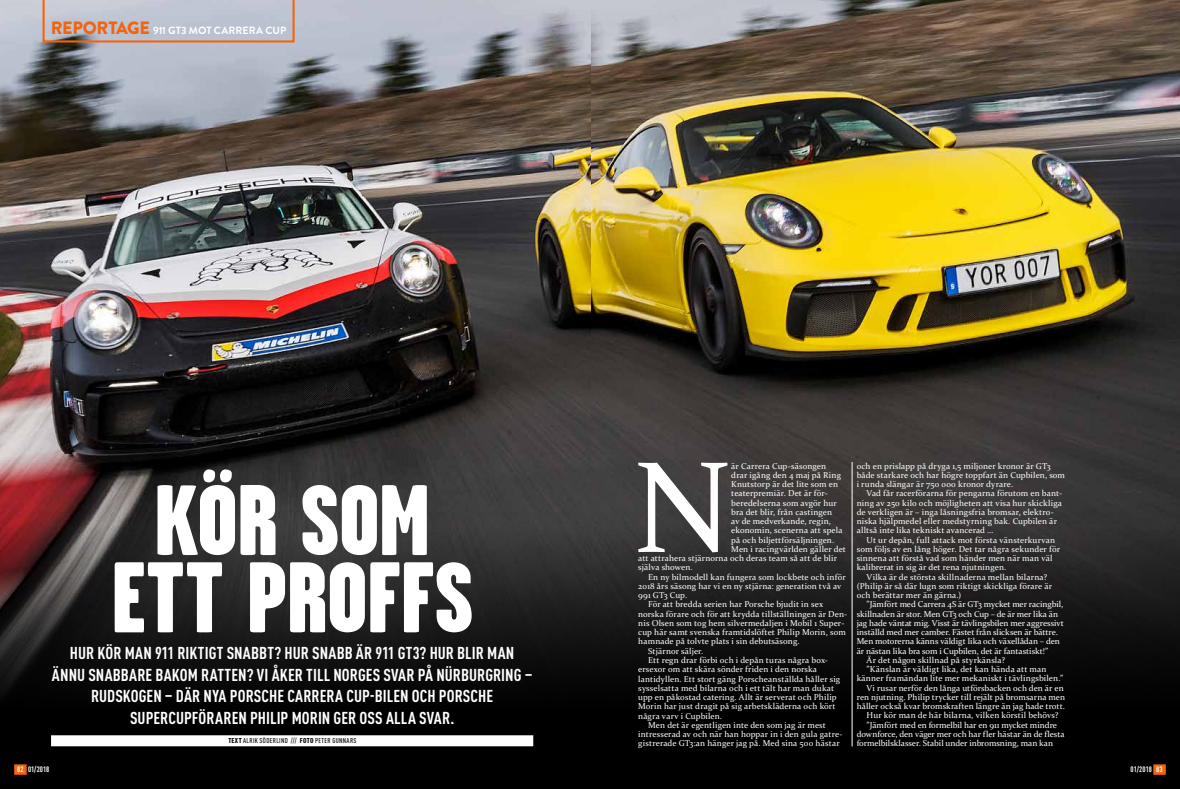
<style>
.page{position:relative;width:1180px;height:789px;background:#fff}
.page>*{position:absolute;margin:0;border:0;box-sizing:border-box;transform-origin:0 0}
.t1{font:130.4px "Constantia";color:#fff}
.t2{font:900 100px/77.2px "Garage Gothic";letter-spacing:-.005em;color:#fff;text-align:center}
.t3{font:700 condensed 17px/21.9px "DIN Pro";letter-spacing:.005em;color:#fff;text-align:center}
.t4{font:700 10.5px "Brandon Grotesque";letter-spacing:.01em;color:#fff}
.t5{font:8.6px/9.2px "Constantia";letter-spacing:.015em;color:#fff}
.t6{font:8.6px "Constantia";letter-spacing:-.005em;color:#fff}
.t7{font:700 condensed 7.8px "DIN Pro";letter-spacing:.005em;color:#fff}
.t8{font:500 condensed 7px "DIN Pro";letter-spacing:.05em;color:#000}
.s1{font-weight:900;font-size:17.8px;color:#f3640f}
.s2{font-weight:900}
</style>
<div class="page">
<img style="left:0;top:0;width:1179px;height:511px">
<svg style="left:0;top:511px;width:1179px;height:277px;background:#171616"></svg>
<svg style="left:43px;top:0;width:251px;height:42px;background:#bfbec6"></svg>
<div style="left:51px;top:734px;width:482px;height:11px;background:#fff"></div>
<hr style="left:851px;top:461px;width:1px;height:285px;background:#fff">
<div style="left:14px;top:763px;width:38px;height:11px;background:#000"></div>
<div style="left:14px;top:763px;width:13px;height:11px;background:#f3640f"></div>
<div style="left:1127px;top:763px;width:35px;height:11px;background:#000"></div>
<div style="left:1153px;top:763px;width:12px;height:11px;background:#f3640f"></div>
<p class="t4" style="left:51px;top:23px;width:237px"><span class="s1">REPORTAGE</span> 911 GT3 MOT CARRERA CUP</p>
<h2 class="t2" style="left:111px;top:481px;width:364px">KÖR SOM<br>ETT PROFFS</h2>
<p class="t3" style="left:52px;top:639px;width:482px">HUR KÖR MAN 911 RIKTIGT SNABBT? HUR SNABB ÄR 911 GT3? HUR BLIR MAN ÄNNU SNABBARE BAKOM RATTEN? VI ÅKER TILL NORGES SVAR PÅ NÜRBURGRING – RUDSKOGEN – DÄR NYA PORSCHE CARRERA CUP-BILEN OCH PORSCHE SUPERCUPFÖRAREN PHILIP MORIN GER OSS ALLA SVAR.</p>
<p class="t8" style="left:228px;top:735px;width:130px"><span class="s2">TEXT</span> ALRIK SÖDERLIND /// <span class="s2">FOTO</span> PETER GUNNARS</p>
<h1 class="t1" style="left:633px;top:418px;width:99px">N</h1>
<p class="t5" style="left:731px;top:460px;width:96px">är Carrera Cup-säsongen</p>
<p class="t5" style="left:731px;top:469px;width:111px">drar igång den 4 maj på Ring</p>
<p class="t5" style="left:731px;top:479px;width:108px">Knutstorp är det lite som en</p>
<p class="t5" style="left:731px;top:488px;width:98px">teaterpremiär. Det är för-</p>
<p class="t5" style="left:731px;top:497px;width:107px">beredelserna som avgör hur</p>
<p class="t5" style="left:731px;top:506px;width:102px">bra det blir, från castingen</p>
<p class="t5" style="left:731px;top:516px;width:101px">av de medverkande, regin,</p>
<p class="t5" style="left:731px;top:525px;width:113px">ekonomin, scenerna att spela</p>
<p class="t5" style="left:731px;top:534px;width:104px">på och biljettförsäljningen.</p>
<p class="t5" style="left:731px;top:543px;width:116px">Men i racingvärlden gäller det</p>
<p class="t5" style="left:638px;top:553px;width:200px">att attrahera stjärnorna och deras team så att de blir</p>
<p class="t5" style="left:638px;top:562px;width:56px">själva showen.</p>
<p class="t5" style="left:648px;top:571px;width:199px">En ny bilmodell kan fungera som lockbete och inför</p>
<p class="t5" style="left:638px;top:580px;width:204px">2018 års säsong har vi en ny stjärna: generation två av</p>
<p class="t5" style="left:638px;top:590px;width:50px">991 GT3 Cup.</p>
<p class="t5" style="left:648px;top:599px;width:176px">För att bredda serien har Porsche bjudit in sex</p>
<p class="t5" style="left:638px;top:608px;width:210px">norska förare och för att krydda tillställningen är Den-</p>
<p class="t5" style="left:638px;top:617px;width:208px">nis Olsen som tog hem silvermedaljen i Mobil 1 Super-</p>
<p class="t5" style="left:638px;top:627px;width:209px">cup här samt svenska framtidslöftet Philip Morin, som</p>
<p class="t5" style="left:638px;top:636px;width:163px">hamnade på tolvte plats i sin debutsäsong.</p>
<p class="t5" style="left:648px;top:645px;width:57px">Stjärnor säljer.</p>
<p class="t5" style="left:648px;top:654px;width:181px">Ett regn drar förbi och i depån turas några box-</p>
<p class="t5" style="left:638px;top:664px;width:180px">ersexor om att skära sönder friden i den norska</p>
<p class="t5" style="left:638px;top:673px;width:203px">lantidyllen. Ett stort gäng Porscheanställda håller sig</p>
<p class="t5" style="left:638px;top:682px;width:197px">sysselsatta med bilarna och i ett tält har man dukat</p>
<p class="t5" style="left:638px;top:691px;width:200px">upp en påkostad catering. Allt är serverat och Philip</p>
<p class="t5" style="left:638px;top:701px;width:199px">Morin har just dragit på sig arbetskläderna och kört</p>
<p class="t5" style="left:638px;top:710px;width:85px">några varv i Cupbilen.</p>
<p class="t5" style="left:648px;top:719px;width:179px">Men det är egentligen inte den som jag är mest</p>
<p class="t5" style="left:638px;top:728px;width:206px">intresserad av och när han hoppar in i den gula gatre-</p>
<p class="t5" style="left:638px;top:738px;width:203px">gistrerade GT3:an hänger jag på. Med sina 500 hästar</p>
<p class="t5" style="left:856px;top:460px;width:210px">och en prislapp på dryga 1,5 miljoner kronor är GT3 både starkare och har högre toppfart än Cupbilen, som i runda slängar är 750 000 kronor dyrare.</p>
<p class="t5" style="left:856px;top:488px;width:207px;text-indent:10px">Vad får racerförarna för pengarna förutom en bant&shy;ning av 250 kilo och möjligheten att visa hur skickliga de verkligen är – inga låsningsfria bromsar, elektro&shy;niska hjälpmedel eller medstyrning bak. Cupbilen är alltså inte lika tekniskt avancerad …</p>
<p class="t5" style="left:856px;top:534px;width:205px;text-indent:10px">Ut ur depån, full attack mot första vänsterkurvan som följs av en lång höger. Det tar några sekunder för sinnena att förstå vad som händer men när man väl kalibrerat in sig är det rena njutningen.</p>
<p class="t5" style="left:856px;top:571px;width:197px;text-indent:10px">Vilka är de största skillnaderna mellan bilarna? (Philip är så där lugn som riktigt skickliga förare är och berättar mer än gärna.)</p>
<p class="t6" style="left:866px;top:598px;width:198px">”Jämfört med Carrera 4S är GT3 mycket mer racingbil,</p>
<p class="t6" style="left:856px;top:607px;width:203px">skillnaden är stor. Men GT3 och Cup – de är mer lika än</p>
<p class="t6" style="left:856px;top:616px;width:209px">jag hade väntat mig. Visst är tävlingsbilen mer aggressivt</p>
<p class="t6" style="left:856px;top:626px;width:203px">inställd med mer camber. Fästet från slicksen är bättre.</p>
<p class="t5" style="left:856px;top:636px;width:204px">Men motorerna känns väldigt lika och växellådan – den</p>
<p class="t5" style="left:856px;top:645px;width:193px">är nästan lika bra som i Cupbilen, det är fantastiskt!”</p>
<p class="t5" style="left:866px;top:654px;width:140px">Är det någon skillnad på styrkänsla?</p>
<p class="t5" style="left:866px;top:663px;width:181px">”Känslan är väldigt lika, det kan hända att man</p>
<p class="t5" style="left:856px;top:673px;width:208px">känner framändan lite mer mekaniskt i tävlingsbilen.”</p>
<p class="t5" style="left:866px;top:682px;width:198px">Vi rusar nerför den långa utförsbacken och den är en</p>
<p class="t5" style="left:856px;top:691px;width:210px">ren njutning. Philip trycker till rejält på bromsarna men</p>
<p class="t5" style="left:856px;top:700px;width:210px">håller också kvar bromskraften längre än jag hade trott.</p>
<p class="t5" style="left:866px;top:710px;width:193px">Hur kör man de här bilarna, vilken körstil behövs?</p>
<p class="t6" style="left:866px;top:718px;width:192px">”Jämfört med en formelbil har en 911 mycket mindre</p>
<p class="t6" style="left:856px;top:727px;width:209px">downforce, den väger mer och har fler hästar än de flesta</p>
<p class="t6" style="left:856px;top:737px;width:198px">formelbilsklasser. Stabil under inbromsning, man kan</p>
<p class="t7" style="left:17px;top:763px;width:34px">82 01/2018</p>
<p class="t7" style="left:1130px;top:763px;width:34px">01/2018 83</p>
</div>
